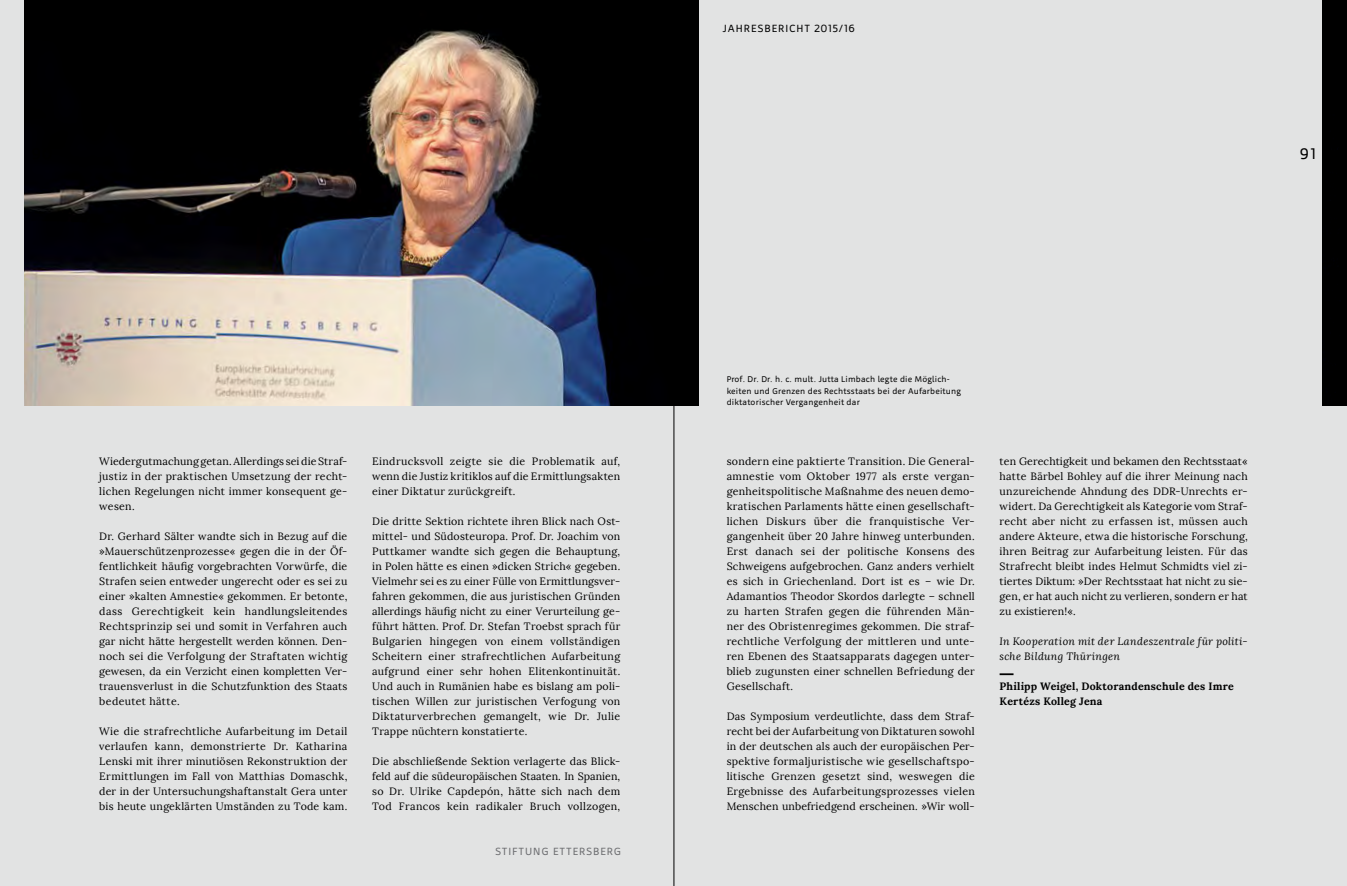
<style>
.page{position:relative;width:1347px;height:886px;background:#fff}
.page>*{position:absolute;margin:0;border:0;box-sizing:border-box;transform-origin:0 0}
.t1{font:15.62px "Agile";color:#000}
.t2{font:10.62px/15px "Lora";letter-spacing:.02em;color:#000;text-align:justify}
.t3{font:italic 10.62px/15px "Lora";letter-spacing:.025em;color:#000}
.t4{font:700 10.62px/15px "Lora";letter-spacing:.02em;color:#000}
.t5{font:10.62px "Agile";letter-spacing:.095em;color:#000}
.t6{font:10.62px "Agile";letter-spacing:.105em;color:#6d6e71}
.t7{font:8.5px/11.9px "Agile";letter-spacing:.025em;color:#000}
</style>
<div class="page">
<div style="left:0;top:0;width:1346px;height:886px;background:#e2e3e3"></div>
<svg style="left:999px;top:673px;width:14px;height:2px"></svg>
<div style="left:1322px;top:0;width:24px;height:406px;background:#000"></div>
<img style="left:25px;top:0;width:673px;height:405px">
<hr style="left:673px;top:0;width:1px;height:886px;background:#000">
<p class="t2" style="left:99px;top:454px;width:250px">Wiedergutmachung getan. Allerdings sei die Straf&shy;justiz in der praktischen Umsetzung der recht&shy;lichen Regelungen nicht immer konsequent ge&shy;wesen.</p>
<p class="t2" style="left:99px;top:529px;width:250px">Dr. Gerhard Sälter wandte sich in Bezug auf die »Mauerschützenprozesse« gegen die in der Öf&shy;fentlichkeit häufig vorgebrachten Vorwürfe, die Strafen seien entweder ungerecht oder es sei zu einer »kalten Amnestie« gekommen. Er betonte, dass Gerechtigkeit kein handlungsleitendes Rechtsprinzip sei und somit in Verfahren auch gar nicht hätte hergestellt werden können. Den&shy;noch sei die Verfolgung der Straftaten wichtig gewesen, da ein Verzicht einen kompletten Ver&shy;trauensverlust in die Schutzfunktion des Staats bedeutet hätte.</p>
<p class="t2" style="left:99px;top:724px;width:250px">Wie die strafrechtliche Aufarbeitung im Detail verlaufen kann, demonstrierte Dr. Katharina Lenski mit ihrer minutiösen Rekonstruktion der Ermittlungen im Fall von Matthias Domaschk, der in der Untersuchungshaftanstalt Gera unter bis heute ungeklärten Umständen zu Tode kam.</p>
<p class="t2" style="left:372px;top:454px;width:250px">Eindrucksvoll zeigte sie die Problematik auf, wenn die Justiz kritiklos auf die Ermittlungsakten einer Diktatur zurückgreift.</p>
<p class="t2" style="left:372px;top:514px;width:250px">Die dritte Sektion richtete ihren Blick nach Ost&shy;mittel- und Südosteuropa. Prof. Dr. Joachim von Puttkamer wandte sich gegen die Behauptung, in Polen hätte es einen »dicken Strich« gegeben.<br>Vielmehr sei es zu einer Fülle von Ermittlungsver&shy;fahren gekommen, die aus juristischen Gründen allerdings häufig nicht zu einer Verurteilung ge&shy;führt hätten. Prof. Dr. Stefan Troebst sprach für Bulgarien hingegen von einem vollständigen Scheitern einer strafrechtlichen Aufarbeitung aufgrund einer sehr hohen Elitenkontinuität.<br>Und auch in Rumänien habe es bislang am poli&shy;tischen Willen zur juristischen Verfogung von Diktaturverbrechen gemangelt, wie Dr. Julie Trappe nüchtern konstatierte.</p>
<p class="t2" style="left:372px;top:754px;width:250px">Die abschließende Sektion verlagerte das Blick&shy;feld auf die südeuropäischen Staaten. In Spanien, so Dr. Ulrike Capdepón, hätte sich nach dem Tod Francos kein radikaler Bruch vollzogen,</p>
<p class="t6" style="left:495px;top:845px;width:127px">STIFTUNG ETTERSBERG</p>
<p class="t5" style="left:723px;top:22px;width:134px">JAHRESBERICHT 2015/16</p>
<h1 class="t1" style="left:1299px;top:145px;width:17px">91</h1>
<p class="t7" style="left:726px;top:373px;width:236px">Prof. Dr. Dr. h. c. mult. Jutta Limbach legte die Möglich&shy;keiten und Grenzen des Rechtsstaats bei der Aufarbeitung diktatorischer Vergangenheit dar</p>
<p class="t2" style="left:726px;top:454px;width:250px">sondern eine paktierte Transition. Die General&shy;amnestie vom Oktober 1977 als erste vergan&shy;genheitspolitische Maßnahme des neuen demo&shy;kratischen Parlaments hätte einen gesellschaft&shy;lichen Diskurs über die franquistische Ver&shy;gangenheit über 20 Jahre hinweg unterbunden.<br>Erst danach sei der politische Konsens des Schweigens aufgebrochen. Ganz anders verhielt es sich in Griechenland. Dort ist es – wie Dr.<br>Adamantios Theodor Skordos darlegte – schnell zu harten Strafen gegen die führenden Män&shy;ner des Obristenregimes gekommen. Die straf&shy;rechtliche Verfolgung der mittleren und unte&shy;ren Ebenen des Staatsapparats dagegen unter&shy;blieb zugunsten einer schnellen Befriedung der Gesellschaft.</p>
<p class="t2" style="left:726px;top:709px;width:250px">Das Symposium verdeutlichte, dass dem Straf&shy;recht bei der Aufarbeitung von Diktaturen sowohl in der deutschen als auch der europäischen Per&shy;spektive formaljuristische wie gesellschaftspo&shy;litische Grenzen gesetzt sind, weswegen die Ergebnisse des Aufarbeitungsprozesses vielen Menschen unbefriedgend erscheinen. »Wir woll-</p>
<p class="t2" style="left:999px;top:454px;width:250px">ten Gerechtigkeit und bekamen den Rechtsstaat« hatte Bärbel Bohley auf die ihrer Meinung nach unzureichende Ahndung des DDR-Unrechts er&shy;widert. Da Gerechtigkeit als Kategorie vom Straf&shy;recht aber nicht zu erfassen ist, müssen auch andere Akteure, etwa die historische Forschung, ihren Beitrag zur Aufarbeitung leisten. Für das Strafrecht bleibt indes Helmut Schmidts viel zi&shy;tiertes Diktum: »Der Rechtsstaat hat nicht zu sie&shy;gen, er hat auch nicht zu verlieren, sondern er hat zu existieren!«.</p>
<p class="t3" style="left:999px;top:634px;width:250px">In Kooperation mit der Landeszentrale für politi&shy;sche Bildung Thüringen</p>
<p class="t4" style="left:999px;top:679px;width:236px">Philipp Weigel, Doktorandenschule des Imre<br>Kertézs Kolleg Jena</p>
</div>
